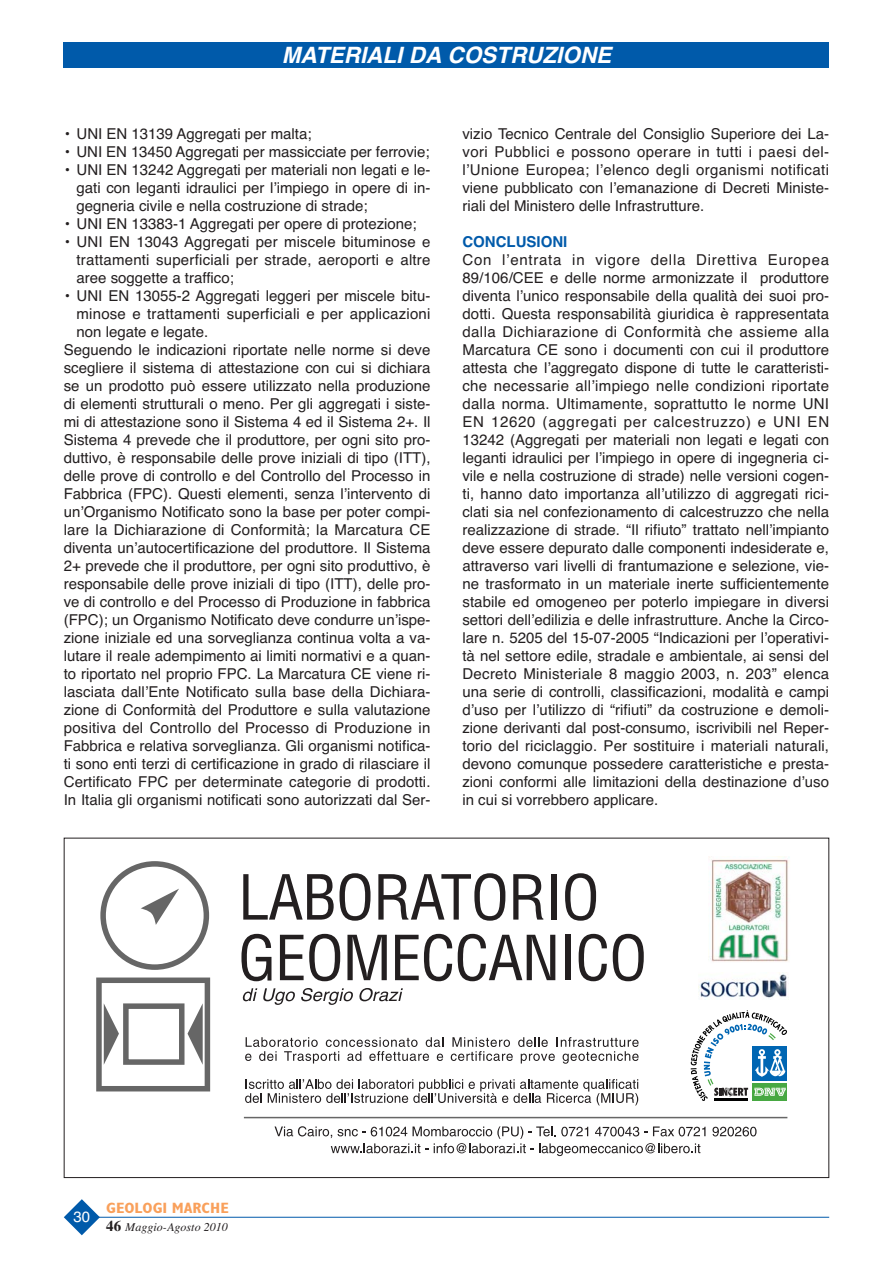
<style>
.page{position:relative;width:893px;height:1263px;background:#fff}
.page>*{position:absolute;margin:0;border:0;box-sizing:border-box;transform-origin:0 0}
.t1{font:italic 700 22.5px "Helvetica";color:#fff}
.t2{font:15px/18px "Helvetica";color:#231f20;text-align:justify}
.t3{font:700 condensed 15px "Gill Sans";color:#f9a05b;scale:1.1 1}
.t4{font:700 15px "Helvetica";color:#005aaa}
.t5{font:15px "Helvetica";color:#fff}
.t6{font:italic 12px "Times";letter-spacing:.005em;color:#231f20}
.s1{font-weight:700;font-style:normal;font-size:15px}
</style>
<div class="page">
<hr style="left:68px;top:1217px;width:761px;height:1px;background:#005aaa">
<svg style="left:64px;top:1199px;width:36px;height:36px"></svg>
<img style="left:709px;top:857px;width:80px;height:105px">
<img style="left:698px;top:973px;width:91px;height:25px">
<svg style="left:274px;top:1126px;width:431px;height:30px"></svg>
<svg style="left:712px;top:1127px;width:45px;height:9px"></svg>
<svg style="left:96px;top:861px;width:115px;height:231px"></svg>
<div style="left:123px;top:1003px;width:61px;height:62px;border:5px solid #666"></div>
<svg style="left:241px;top:934px;width:30px;height:47px"></svg>
<svg style="left:280px;top:934px;width:60px;height:47px"></svg>
<svg style="left:347px;top:935px;width:40px;height:45px"></svg>
<svg style="left:395px;top:934px;width:57px;height:47px"></svg>
<svg style="left:458px;top:934px;width:97px;height:47px"></svg>
<div style="left:565px;top:935px;width:5px;height:45px;background:#231f20"></div>
<svg style="left:579px;top:934px;width:28px;height:47px"></svg>
<svg style="left:613px;top:934px;width:31px;height:47px"></svg>
<svg style="left:243px;top:873px;width:128px;height:48px"></svg>
<svg style="left:378px;top:873px;width:127px;height:48px"></svg>
<svg style="left:513px;top:874px;width:30px;height:45px"></svg>
<div style="left:551px;top:874px;width:5px;height:45px;background:#231f20"></div>
<svg style="left:565px;top:873px;width:31px;height:48px"></svg>
<svg style="left:243px;top:988px;width:14px;height:13px"></svg>
<svg style="left:263px;top:988px;width:32px;height:17px"></svg>
<svg style="left:301px;top:988px;width:52px;height:17px"></svg>
<svg style="left:359px;top:988px;width:44px;height:13px"></svg>
<svg style="left:245px;top:1079px;width:393px;height:26px"></svg>
<svg style="left:245px;top:1037px;width:198px;height:26px"></svg>
<svg style="left:451px;top:1037px;width:188px;height:27px"></svg>
<hr style="left:244px;top:1117px;width:543px;height:1px;background:#666">
<svg style="left:691px;top:1010px;width:96px;height:91px"></svg>
<div style="left:64px;top:43px;width:765px;height:25px;background:#005aaa"></div>
<h1 class="t1" style="left:282px;top:47px;width:336px">MATERIALI DA COSTRUZIONE</h1>
<p class="t2" style="left:64px;top:126px;width:249px">• UNI EN 13139 Aggregati per malta;</p>
<p class="t2" style="left:64px;top:144px;width:367px">• UNI EN 13450 Aggregati per massicciate per ferrovie;</p>
<p class="t2" style="left:77px;top:162px;width:355px;text-indent:-13px">• UNI EN 13242 Aggregati per materiali non legati e le&shy;gati con leganti idraulici per lʼimpiego in opere di in&shy;gegneria civile e nella costruzione di strade;</p>
<p class="t2" style="left:64px;top:216px;width:354px">• UNI EN 13383-1 Aggregati per opere di protezione;</p>
<p class="t2" style="left:77px;top:234px;width:355px;text-indent:-13px">• UNI EN 13043 Aggregati per miscele bituminose e trattamenti superficiali per strade, aeroporti e altre aree soggette a traffico;</p>
<p class="t2" style="left:64px;top:288px;width:368px">• UNI EN 13055-2 Aggregati leggeri per miscele bitu-</p>
<p class="t2" style="left:77px;top:306px;width:355px">minose e trattamenti superficiali e per applicazioni</p>
<p class="t2" style="left:77px;top:324px;width:133px">non legate e legate.</p>
<p class="t2" style="left:64px;top:342px;width:368px">Seguendo le indicazioni riportate nelle norme si deve</p>
<p class="t2" style="left:64px;top:360px;width:368px">scegliere il sistema di attestazione con cui si dichiara</p>
<p class="t2" style="left:64px;top:378px;width:368px">se un prodotto può essere utilizzato nella produzione</p>
<p class="t2" style="left:64px;top:396px;width:368px">di elementi strutturali o meno. Per gli aggregati i siste-</p>
<p class="t2" style="left:64px;top:414px;width:368px">mi di attestazione sono il Sistema 4 ed il Sistema 2+. Il</p>
<p class="t2" style="left:64px;top:432px;width:368px">Sistema 4 prevede che il produttore, per ogni sito pro-</p>
<p class="t2" style="left:64px;top:450px;width:368px">duttivo, è responsabile delle prove iniziali di tipo (ITT),</p>
<p class="t2" style="left:64px;top:468px;width:368px">delle prove di controllo e del Controllo del Processo in</p>
<p class="t2" style="left:64px;top:486px;width:368px">Fabbrica (FPC). Questi elementi, senza lʼintervento di</p>
<p class="t2" style="left:64px;top:504px;width:368px">unʼOrganismo Notificato sono la base per poter compi-</p>
<p class="t2" style="left:64px;top:522px;width:368px">lare la Dichiarazione di Conformità; la Marcatura CE</p>
<p class="t2" style="left:64px;top:540px;width:368px">diventa unʼautocertificazione del produttore. Il Sistema</p>
<p class="t2" style="left:64px;top:558px;width:368px">2+ prevede che il produttore, per ogni sito produttivo, è</p>
<p class="t2" style="left:64px;top:576px;width:368px">responsabile delle prove iniziali di tipo (ITT), delle pro-</p>
<p class="t2" style="left:64px;top:594px;width:368px">ve di controllo e del Processo di Produzione in fabbrica</p>
<p class="t2" style="left:64px;top:612px;width:368px">(FPC); un Organismo Notificato deve condurre unʼispe-</p>
<p class="t2" style="left:64px;top:630px;width:368px">zione iniziale ed una sorveglianza continua volta a va-</p>
<p class="t2" style="left:64px;top:648px;width:368px">lutare il reale adempimento ai limiti normativi e a quan-</p>
<p class="t2" style="left:64px;top:666px;width:368px">to riportato nel proprio FPC. La Marcatura CE viene ri-</p>
<p class="t2" style="left:64px;top:684px;width:368px">lasciata dallʼEnte Notificato sulla base della Dichiara-</p>
<p class="t2" style="left:64px;top:702px;width:368px">zione di Conformità del Produttore e sulla valutazione</p>
<p class="t2" style="left:64px;top:720px;width:368px">positiva del Controllo del Processo di Produzione in</p>
<p class="t2" style="left:64px;top:738px;width:368px">Fabbrica e relativa sorveglianza. Gli organismi notifica-</p>
<p class="t2" style="left:64px;top:756px;width:368px">ti sono enti terzi di certificazione in grado di rilasciare il</p>
<p class="t2" style="left:64px;top:774px;width:368px">Certificato FPC per determinate categorie di prodotti.</p>
<p class="t2" style="left:64px;top:792px;width:368px">In Italia gli organismi notificati sono autorizzati dal Ser-</p>
<p class="t2" style="left:462px;top:126px;width:368px">vizio Tecnico Centrale del Consiglio Superiore dei La&shy;vori Pubblici e possono operare in tutti i paesi del&shy;lʼUnione Europea; lʼelenco degli organismi notificati viene pubblicato con lʼemanazione di Decreti Ministe&shy;riali del Ministero delle Infrastrutture.</p>
<p class="t4" style="left:462px;top:236px;width:106px">CONCLUSIONI</p>
<p class="t2" style="left:462px;top:252px;width:368px">Con lʼentrata in vigore della Direttiva Europea 89/106/CEE e delle norme armonizzate il produttore diventa lʼunico responsabile della qualità dei suoi pro&shy;dotti. Questa responsabilità giuridica è rappresentata dalla Dichiarazione di Conformità che assieme alla Marcatura CE sono i documenti con cui il produttore attesta che lʼaggregato dispone di tutte le caratteristi&shy;che necessarie allʼimpiego nelle condizioni riportate dalla norma. Ultimamente, soprattutto le norme UNI EN 12620 (aggregati per calcestruzzo) e UNI EN 13242 (Aggregati per materiali non legati e legati con leganti idraulici per lʼimpiego in opere di ingegneria ci&shy;vile e nella costruzione di strade) nelle versioni cogen&shy;ti, hanno dato importanza allʼutilizzo di aggregati rici&shy;clati sia nel confezionamento di calcestruzzo che nella realizzazione di strade. “Il rifiuto” trattato nellʼimpianto deve essere depurato dalle componenti indesiderate e, attraverso vari livelli di frantumazione e selezione, vie&shy;ne trasformato in un materiale inerte sufficientemente stabile ed omogeneo per poterlo impiegare in diversi settori dellʼedilizia e delle infrastrutture. Anche la Circo&shy;lare n. 5205 del 15-07-2005 “Indicazioni per lʼoperativi&shy;tà nel settore edile, stradale e ambientale, ai sensi del Decreto Ministeriale 8 maggio 2003, n. 203” elenca una serie di controlli, classificazioni, modalità e campi dʼuso per lʼutilizzo di “rifiuti” da costruzione e demoli&shy;zione derivanti dal post-consumo, iscrivibili nel Reper&shy;torio del riciclaggio. Per sostituire i materiali naturali, devono comunque possedere caratteristiche e presta&shy;zioni conformi alle limitazioni della destinazione dʼuso in cui si vorrebbero applicare.</p>
<p class="t5" style="left:74px;top:1211px;width:18px">30</p>
<p class="t3" style="left:106px;top:1203px;width:113px">GEOLOGI MARCHE</p>
<p class="t6" style="left:106px;top:1223px;width:123px"><span class="s1">46</span> Maggio-Agosto 2010</p>
</div>
